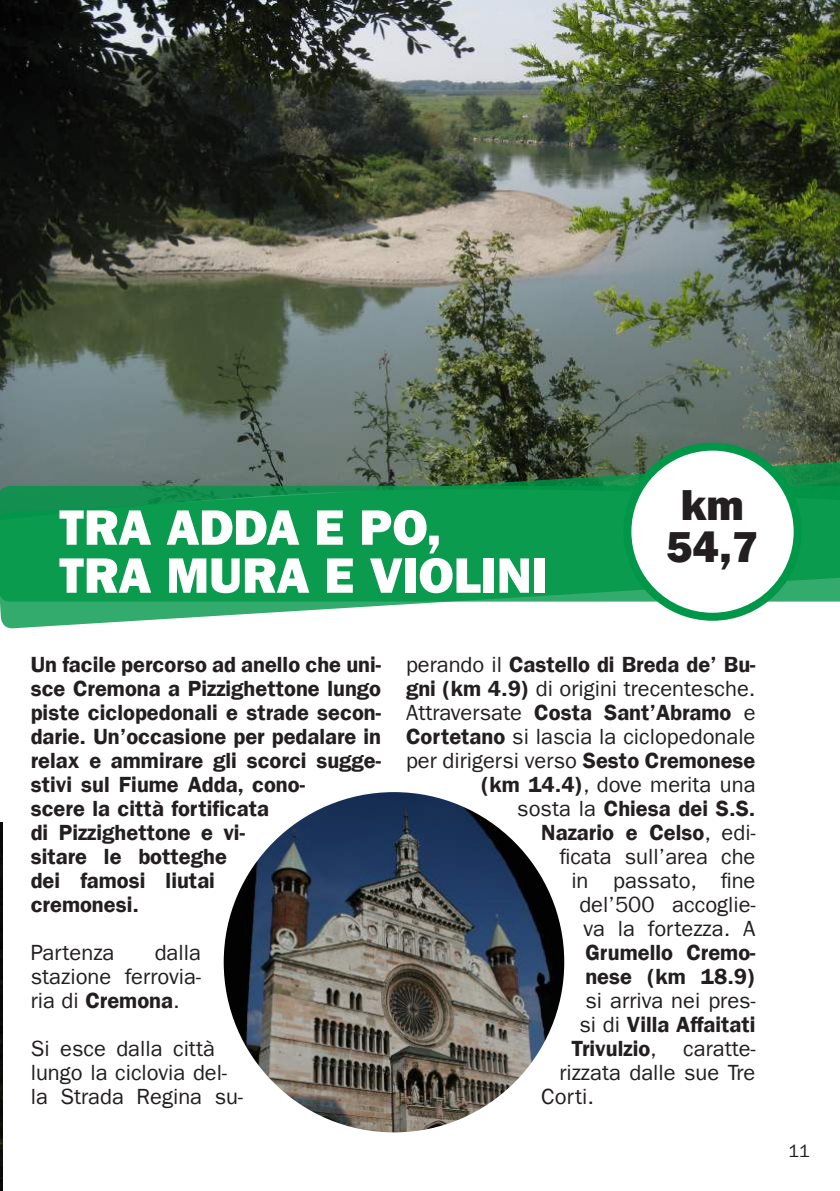
<style>
.page{position:relative;width:840px;height:1191px;background:#fff}
.page>*{position:absolute;margin:0;border:0;box-sizing:border-box;transform-origin:0 0}
.t1{font:800 50px/48px "Franklin Gothic LT";color:#fff}
.t2{font:800 43.4px/41.8px "Franklin Gothic LT";color:#231f20;text-align:center}
.t3{font:22px/24px "Franklin Gothic LT";color:#231f20;text-align:justify}
.t4{font:600 22px/24px "Franklin Gothic LT";color:#231f20}
.t5{font:18px "Franklin Gothic LT";color:#231f20}
.s1{font-weight:600}
.s2{font-weight:400}
</style>
<div class="page">
<img style="left:0;top:822px;width:2px;height:369px">
<img style="left:0;top:0;width:839px;height:458px">
<svg style="left:0;top:458px;width:839px;height:171px;background:#38a069"></svg>
<div style="left:627px;top:446px;width:170px;height:171px;background:#fff;border-radius:50%"></div>
<div style="left:623px;top:442px;width:178px;height:179px;border:8px solid #009748;border-radius:50%"></div>
<img style="left:223px;top:792px;width:341px;height:340px;border-radius:170px">
<h1 class="t1" style="left:59px;top:504px;width:489px">TRA ADDA E PO,<br>TRA MURA E VIOLINI</h1>
<h2 class="t2" style="left:666px;top:485px;width:93px">km<br>54,7</h2>
<p class="t4" style="left:31px;top:652px;width:352px">Un facile percorso ad anello che uni&shy;sce Cremona a Pizzighettone lungo piste ciclopedonali e strade secon&shy;darie. Un’occasione per pedalare in relax e ammirare gli scorci sugge&shy;stivi sul Fiume Adda, cono-<br>scere la città fortificata<br>di Pizzighettone e vi-<br>sitare le botteghe<br>dei famosi liutai<br>cremonesi.</p>
<p class="t3" style="left:31px;top:941px;width:85px">Partenza</p>
<p class="t3" style="left:31px;top:941px;width:172px;text-indent:124px">dalla stazione ferrovia&shy;ria di <span class="s1">Cremona</span>.</p>
<p class="t3" style="left:31px;top:1037px;width:214px;text-align:left">Si esce dalla città lungo la ciclovia del&shy;la Strada Regina su-</p>
<p class="t3" style="left:406px;top:653px;width:351px;text-align:right">perando il <span class="s1">Castello di Breda de’ Bu&shy;gni (km 4.9)</span> di origini trecentesche.<br>Attraversate <span class="s1">Costa Sant’Abramo</span> e<br><span class="s1">Cortetano</span> si lascia la ciclopedonale per dirigersi verso <span class="s1">Sesto Cremonese (km 14.4)</span>, dove merita una<br>sosta la <span class="s1">Chiesa dei S.S.<br>Nazario e Celso</span>, edi-<br>ficata sull’area che<br>in passato, fine<br>del’500 accoglie-<br>va la fortezza. A</p>
<p class="t4" style="left:585px;top:940px;width:172px">Grumello Cremo&shy;nese (km 18.9)</p>
<p class="t3" style="left:585px;top:989px;width:171px">si arriva nei pres-</p>
<p class="t4" style="left:579px;top:1012px;width:178px"><span class="s2">si di</span> Villa Affaitati</p>
<p class="t4" style="left:571px;top:1036px;width:185px">Trivulzio<span class="s2">, caratte-</span></p>
<p class="t3" style="left:559px;top:1061px;width:197px">rizzata dalle sue Tre</p>
<p class="t3" style="left:541px;top:1085px;width:54px">Corti.</p>
<p class="t5" style="left:788px;top:1140px;width:23px">11</p>
</div>
